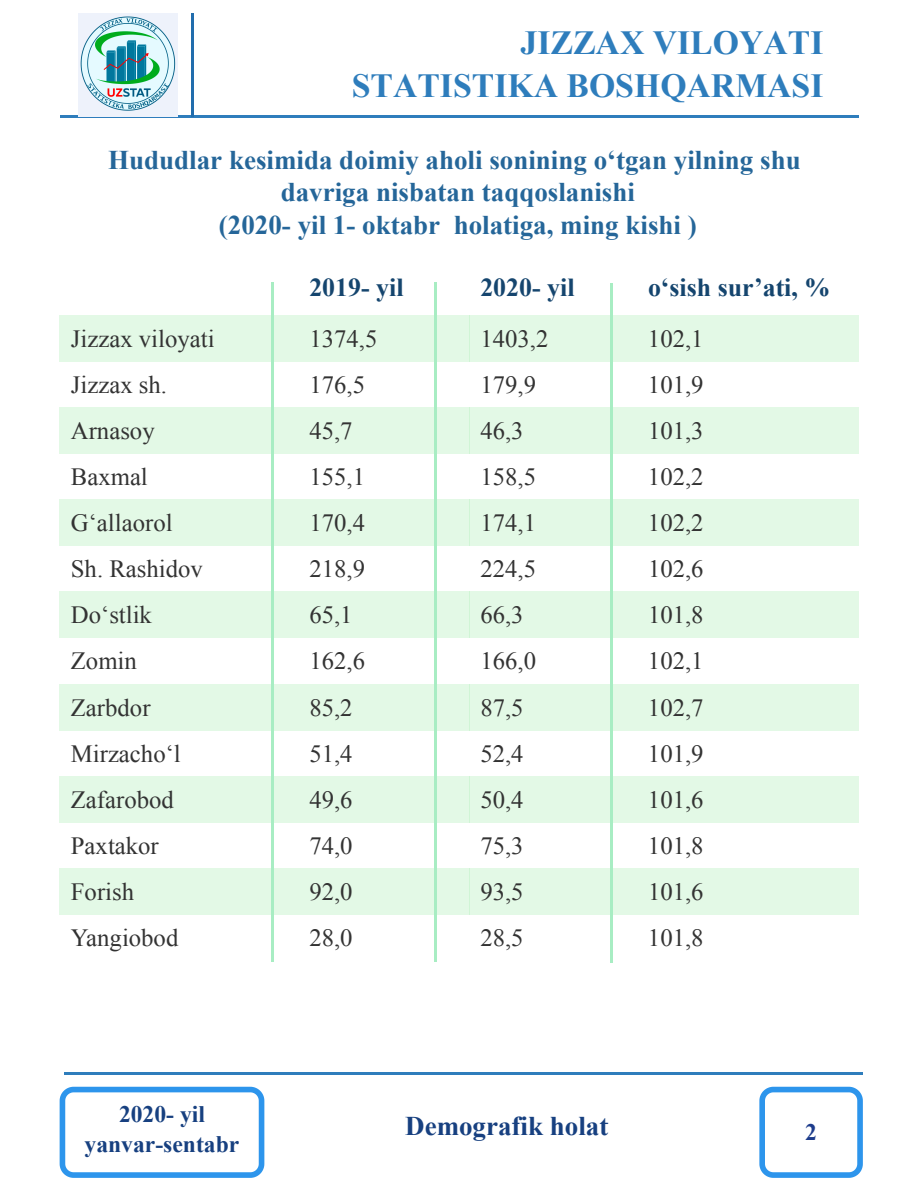
<style>
.page{position:relative;width:918px;height:1188px;background:#fff}
.page>*{position:absolute;margin:0;border:0;box-sizing:border-box;transform-origin:0 0}
.t1{font:700 33.75px/42.8px "Times New Roman";color:#2e7dbc;text-align:right}
.t2{font:700 27px/32.7px "Times New Roman";color:#256699;text-align:center}
.t3{font:700 27px "Times New Roman";color:#174080}
.t4{font:700 25.8px "Times New Roman";color:#15456e}
.t5{font:24.75px "Times New Roman";color:#333}
.t6{font:700 23.7px/30.3px "Times New Roman";color:#174080;text-align:center}
.t7{font:700 23.7px "Times New Roman";color:#1d3c8c}
</style>
<div class="page">
<hr style="left:60px;top:116px;width:798px;height:2px;background:#2e7dbc">
<hr style="left:191px;top:13px;width:3px;height:104px;background:#216dad">
<hr style="left:64px;top:1072px;width:799px;height:2px;background:#2e7dbc">
<svg style="left:60px;top:1087px;width:204px;height:91px"></svg>
<svg style="left:759px;top:1087px;width:104px;height:91px"></svg>
<div style="left:60px;top:315px;width:238px;height:46px;background:#e3f9e6"></div>
<div style="left:298px;top:315px;width:171px;height:46px;background:#e3f9e6"></div>
<div style="left:469px;top:315px;width:168px;height:46px;background:#e3f9e6"></div>
<div style="left:637px;top:315px;width:221px;height:46px;background:#e3f9e6"></div>
<div style="left:60px;top:407px;width:238px;height:46px;background:#e3f9e6"></div>
<div style="left:298px;top:407px;width:171px;height:46px;background:#e3f9e6"></div>
<div style="left:469px;top:407px;width:168px;height:46px;background:#e3f9e6"></div>
<div style="left:637px;top:407px;width:221px;height:46px;background:#e3f9e6"></div>
<div style="left:60px;top:499px;width:238px;height:47px;background:#e3f9e6"></div>
<div style="left:298px;top:499px;width:171px;height:47px;background:#e3f9e6"></div>
<div style="left:469px;top:499px;width:168px;height:47px;background:#e3f9e6"></div>
<div style="left:637px;top:499px;width:221px;height:47px;background:#e3f9e6"></div>
<div style="left:60px;top:592px;width:238px;height:46px;background:#e3f9e6"></div>
<div style="left:298px;top:592px;width:171px;height:46px;background:#e3f9e6"></div>
<div style="left:469px;top:592px;width:168px;height:46px;background:#e3f9e6"></div>
<div style="left:637px;top:592px;width:221px;height:46px;background:#e3f9e6"></div>
<div style="left:60px;top:684px;width:238px;height:46px;background:#e3f9e6"></div>
<div style="left:298px;top:684px;width:171px;height:46px;background:#e3f9e6"></div>
<div style="left:469px;top:684px;width:168px;height:46px;background:#e3f9e6"></div>
<div style="left:637px;top:684px;width:221px;height:46px;background:#e3f9e6"></div>
<div style="left:60px;top:776px;width:238px;height:46px;background:#e3f9e6"></div>
<div style="left:298px;top:776px;width:171px;height:46px;background:#e3f9e6"></div>
<div style="left:469px;top:776px;width:168px;height:46px;background:#e3f9e6"></div>
<div style="left:637px;top:776px;width:221px;height:46px;background:#e3f9e6"></div>
<div style="left:60px;top:868px;width:238px;height:47px;background:#e3f9e6"></div>
<div style="left:298px;top:868px;width:171px;height:47px;background:#e3f9e6"></div>
<div style="left:469px;top:868px;width:168px;height:47px;background:#e3f9e6"></div>
<div style="left:637px;top:868px;width:221px;height:47px;background:#e3f9e6"></div>
<hr style="left:434px;top:282px;width:3px;height:680px;background:#a8edc3">
<hr style="left:611px;top:283px;width:2px;height:680px;background:#a8edc3">
<hr style="left:271px;top:282px;width:2px;height:680px;background:#a8edc3">
<img style="left:79px;top:14px;width:99px;height:103px">
<h1 class="t1" style="left:352px;top:20px;width:473px">JIZZAX VILOYATI<br>STATISTIKA BOSHQARMASI</h1>
<p class="t2" style="left:108px;top:143px;width:694px">Hududlar kesimida doimiy aholi sonining o‘tgan yilning shu davriga nisbatan taqqoslanishi<br>(2020- yil 1- oktabr holatiga, ming kishi )</p>
<p class="t4" style="left:309px;top:269px;width:96px">2019- yil</p>
<p class="t4" style="left:480px;top:269px;width:96px">2020- yil</p>
<p class="t4" style="left:648px;top:269px;width:184px">o‘sish sur’ati, %</p>
<p class="t5" style="left:71px;top:322px;width:145px">Jizzax viloyati</p>
<p class="t5" style="left:309px;top:322px;width:70px">1374,5</p>
<p class="t5" style="left:480px;top:322px;width:70px">1403,2</p>
<p class="t5" style="left:648px;top:322px;width:57px">102,1</p>
<p class="t5" style="left:71px;top:368px;width:98px">Jizzax sh.</p>
<p class="t5" style="left:309px;top:368px;width:57px">176,5</p>
<p class="t5" style="left:480px;top:368px;width:57px">179,9</p>
<p class="t5" style="left:648px;top:368px;width:57px">101,9</p>
<p class="t5" style="left:71px;top:414px;width:85px">Arnasoy</p>
<p class="t5" style="left:309px;top:414px;width:45px">45,7</p>
<p class="t5" style="left:480px;top:414px;width:45px">46,3</p>
<p class="t5" style="left:648px;top:414px;width:57px">101,3</p>
<p class="t5" style="left:71px;top:460px;width:78px">Baxmal</p>
<p class="t5" style="left:309px;top:460px;width:57px">155,1</p>
<p class="t5" style="left:480px;top:460px;width:57px">158,5</p>
<p class="t5" style="left:648px;top:460px;width:57px">102,2</p>
<p class="t5" style="left:71px;top:506px;width:103px">G‘allaorol</p>
<p class="t5" style="left:309px;top:506px;width:57px">170,4</p>
<p class="t5" style="left:480px;top:506px;width:57px">174,1</p>
<p class="t5" style="left:648px;top:506px;width:57px">102,2</p>
<p class="t5" style="left:71px;top:552px;width:134px">Sh. Rashidov</p>
<p class="t5" style="left:309px;top:552px;width:57px">218,9</p>
<p class="t5" style="left:480px;top:552px;width:57px">224,5</p>
<p class="t5" style="left:648px;top:552px;width:57px">102,6</p>
<p class="t5" style="left:71px;top:598px;width:83px">Do‘stlik</p>
<p class="t5" style="left:309px;top:598px;width:45px">65,1</p>
<p class="t5" style="left:480px;top:598px;width:45px">66,3</p>
<p class="t5" style="left:648px;top:598px;width:57px">101,8</p>
<p class="t5" style="left:71px;top:644px;width:68px">Zomin</p>
<p class="t5" style="left:309px;top:644px;width:57px">162,6</p>
<p class="t5" style="left:480px;top:644px;width:57px">166,0</p>
<p class="t5" style="left:648px;top:644px;width:57px">102,1</p>
<p class="t5" style="left:71px;top:691px;width:81px">Zarbdor</p>
<p class="t5" style="left:309px;top:691px;width:45px">85,2</p>
<p class="t5" style="left:480px;top:691px;width:45px">87,5</p>
<p class="t5" style="left:648px;top:691px;width:57px">102,7</p>
<p class="t5" style="left:71px;top:737px;width:111px">Mirzacho‘l</p>
<p class="t5" style="left:309px;top:737px;width:45px">51,4</p>
<p class="t5" style="left:480px;top:737px;width:45px">52,4</p>
<p class="t5" style="left:648px;top:737px;width:57px">101,9</p>
<p class="t5" style="left:71px;top:783px;width:105px">Zafarobod</p>
<p class="t5" style="left:309px;top:783px;width:45px">49,6</p>
<p class="t5" style="left:480px;top:783px;width:45px">50,4</p>
<p class="t5" style="left:648px;top:783px;width:57px">101,6</p>
<p class="t5" style="left:71px;top:829px;width:89px">Paxtakor</p>
<p class="t5" style="left:309px;top:829px;width:45px">74,0</p>
<p class="t5" style="left:480px;top:829px;width:45px">75,3</p>
<p class="t5" style="left:648px;top:829px;width:57px">101,8</p>
<p class="t5" style="left:71px;top:875px;width:65px">Forish</p>
<p class="t5" style="left:309px;top:875px;width:45px">92,0</p>
<p class="t5" style="left:480px;top:875px;width:45px">93,5</p>
<p class="t5" style="left:648px;top:875px;width:57px">101,6</p>
<p class="t5" style="left:71px;top:921px;width:109px">Yangiobod</p>
<p class="t5" style="left:309px;top:921px;width:45px">28,0</p>
<p class="t5" style="left:480px;top:921px;width:45px">28,5</p>
<p class="t5" style="left:648px;top:921px;width:57px">101,8</p>
<p class="t6" style="left:85px;top:1098px;width:156px">2020- yil yanvar-sentabr</p>
<p class="t3" style="left:405px;top:1107px;width:205px">Demografik holat</p>
<p class="t7" style="left:805px;top:1115px;width:13px">2</p>
</div>
